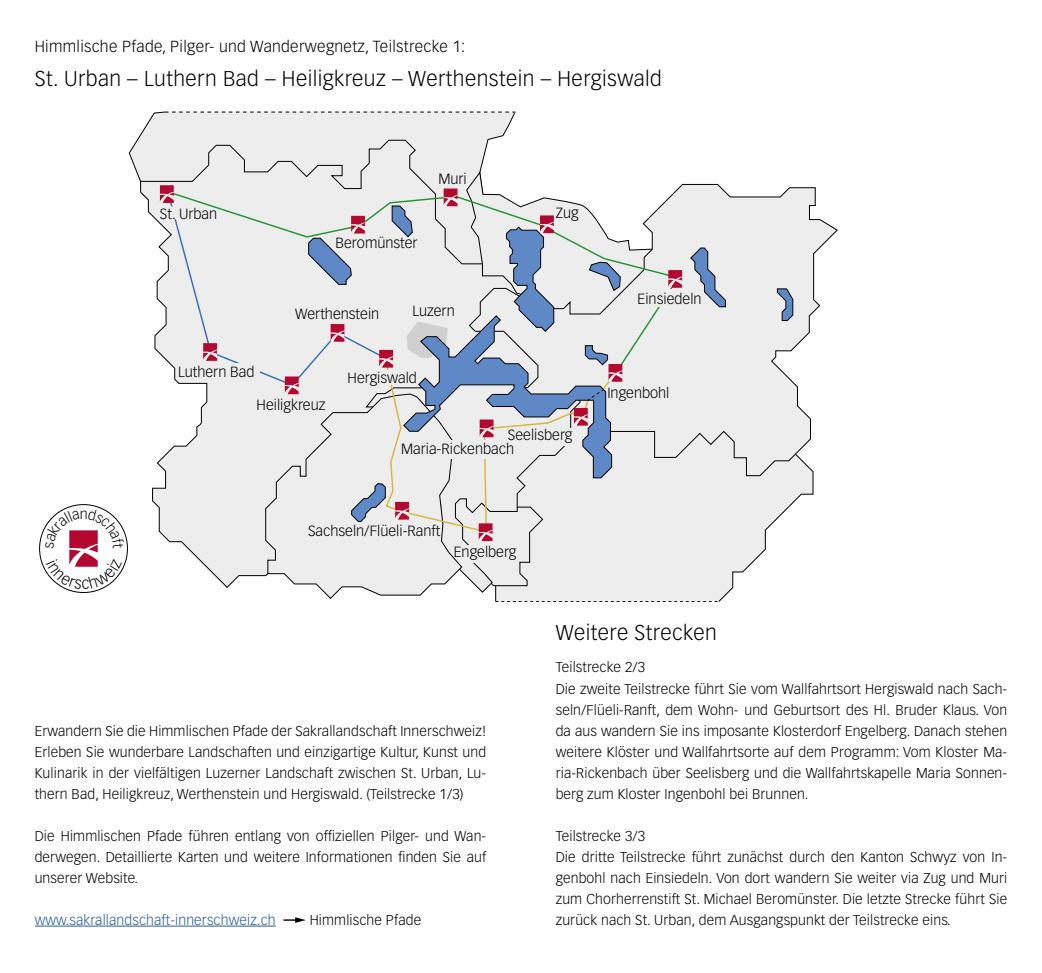
<style>
.page{position:relative;width:1042px;height:973px;background:#fff}
.page>*{position:absolute;margin:0;border:0;box-sizing:border-box;transform-origin:0 0}
.t1{font:300 21px "Vectora LT Std";letter-spacing:.02em;color:#000}
.t2{font:300 15.75px "Vectora LT Std";letter-spacing:.02em;color:#000}
.t3{font:300 14.53px "Vectora LT Std";color:#000}
.t4{font:300 14px/21px "Vectora LT Std";letter-spacing:.01em;color:#000;text-align:justify}
.t5{font:300 14px "Vectora LT Std";letter-spacing:.01em;color:#275b9b}
</style>
<div class="page">
<hr style="left:35px;top:925px;width:241px;height:1px;background:#275b9b">
<svg style="left:283px;top:917px;width:23px;height:5px"></svg>
<svg style="left:129px;top:112px;width:387px;height:69px;background:#ebebeb"></svg>
<svg style="left:726px;top:476px;width:88px;height:119px"></svg>
<svg style="left:165px;top:112px;width:350px;height:1px"></svg>
<svg style="left:140px;top:139px;width:376px;height:449px"></svg>
<svg style="left:726px;top:187px;width:111px;height:289px"></svg>
<svg style="left:776px;top:288px;width:17px;height:33px"></svg>
<div style="left:167px;top:192px;width:99px;height:195px;background:#ededed"></div>
<svg style="left:203px;top:343px;width:14px;height:18px"></svg>
<svg style="left:160px;top:185px;width:27px;height:34px"></svg>
<div style="left:183px;top:364px;width:77px;height:17px;background:#ededed"></div>
<svg style="left:266px;top:171px;width:460px;height:431px;background:#dedfe3"></svg>
<svg style="left:45px;top:508px;width:79px;height:81px"></svg>
<p class="t2" style="left:35px;top:38px;width:432px">Himmlische Pfade, Pilger- und Wanderwegnetz, Teilstrecke 1:</p>
<h1 class="t1" style="left:35px;top:66px;width:628px">St. Urban – Luthern Bad – Heiligkreuz – Werthenstein – Hergiswald</h1>
<p class="t3" style="left:160px;top:205px;width:59px">St. Urban</p>
<p class="t3" style="left:178px;top:363px;width:78px">Luthern Bad</p>
<p class="t3" style="left:335px;top:234px;width:84px">Beromünster</p>
<p class="t3" style="left:438px;top:170px;width:30px">Muri</p>
<p class="t3" style="left:295px;top:305px;width:86px">Werthenstein</p>
<p class="t3" style="left:412px;top:302px;width:44px">Luzern</p>
<p class="t3" style="left:348px;top:369px;width:71px">Hergiswald</p>
<p class="t3" style="left:257px;top:397px;width:70px">Heiligkreuz</p>
<p class="t3" style="left:556px;top:204px;width:24px">Zug</p>
<p class="t3" style="left:508px;top:426px;width:66px">Seelisberg</p>
<p class="t3" style="left:401px;top:440px;width:114px">Maria-Rickenbach</p>
<p class="t3" style="left:308px;top:522px;width:134px">Sachseln/Flüeli-Ranft</p>
<p class="t3" style="left:454px;top:543px;width:64px">Engelberg</p>
<p class="t3" style="left:637px;top:290px;width:65px">Einsiedeln</p>
<p class="t3" style="left:607px;top:384px;width:64px">Ingenbohl</p>
<p class="t4" style="left:35px;top:720px;width:453px">Erwandern Sie die Himmlischen Pfade der Sakrallandschaft Innerschweiz!<br>Erleben Sie wunderbare Landschaften und einzigartige Kultur, Kunst und Kulinarik in der vielfältigen Luzerner Landschaft zwischen St. Urban, Lu&shy;thern Bad, Heiligkreuz, Werthenstein und Hergiswald. (Teilstrecke 1/3)</p>
<p class="t4" style="left:35px;top:825px;width:453px">Die Himmlischen Pfade führen entlang von offiziellen Pilger- und Wan&shy;derwegen. Detaillierte Karten und weitere Informationen finden Sie auf unserer Website.</p>
<p class="t5" style="left:35px;top:911px;width:242px">www.sakrallandschaft-innerschweiz.ch</p>
<p class="t4" style="left:310px;top:909px;width:113px">Himmlische Pfade</p>
<h1 class="t1" style="left:556px;top:620px;width:163px">Weitere Strecken</h1>
<p class="t4" style="left:556px;top:657px;width:453px;text-align:left">Teilstrecke 2/3<br>Die zweite Teilstrecke führt Sie vom Wallfahrtsort Hergiswald nach Sach&shy;seln/Flüeli-Ranft, dem Wohn- und Geburtsort des Hl. Bruder Klaus. Von da aus wandern Sie ins imposante Klosterdorf Engelberg. Danach stehen weitere Klöster und Wallfahrtsorte auf dem Programm: Vom Kloster Ma&shy;ria-Rickenbach über Seelisberg und die Wallfahrtskapelle Maria Sonnen&shy;berg zum Kloster Ingenbohl bei Brunnen.</p>
<p class="t4" style="left:556px;top:825px;width:453px;text-align:left">Teilstrecke 3/3<br>Die dritte Teilstrecke führt zunächst durch den Kanton Schwyz von In&shy;genbohl nach Einsiedeln. Von dort wandern Sie weiter via Zug und Muri zum Chorherrenstift St. Michael Beromünster. Die letzte Strecke führt Sie zurück nach St. Urban, dem Ausgangspunkt der Teilstrecke eins.</p>
</div>
